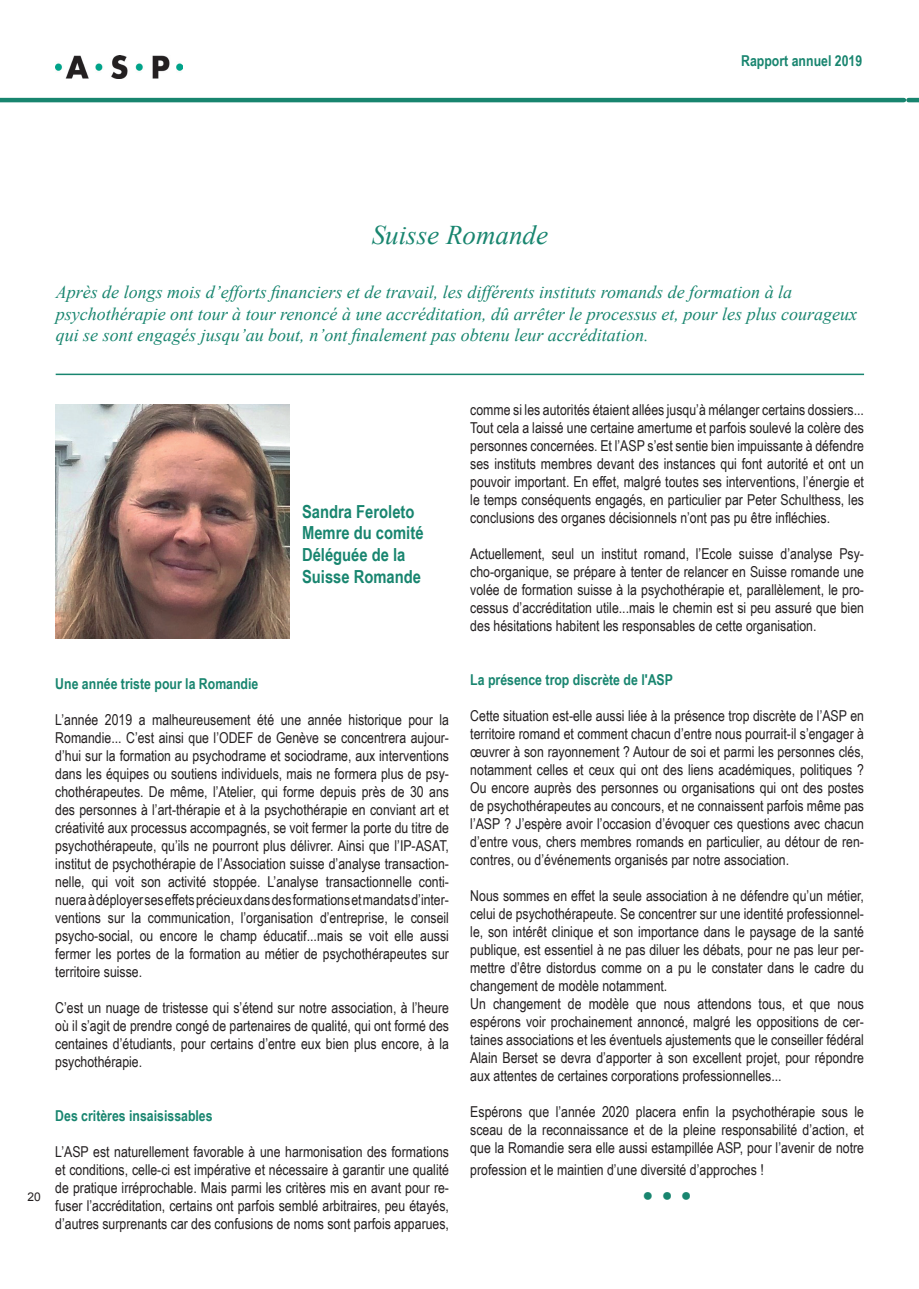
<style>
.page{position:relative;width:919px;height:1289px;background:#fff}
.page>*{position:absolute;margin:0;border:0;box-sizing:border-box;transform-origin:0 0}
.t1{font:italic 27px "Times New Roman";color:#18856f}
.t2{font:italic 18px/21.6px "Times New Roman";color:#18856f}
.t3{font:700 18px/21.6px "Arial Narrow";color:#18856f}
.t4{font:15px/18px "Arial Narrow";color:#231f20;text-align:justify}
.t5{font:700 15px "Arial Narrow";color:#18856f}
.t6{font:12px "Arial";color:#231f20}
</style>
<div class="page">
<img style="left:55px;top:55px;width:128px;height:23px">
<hr style="left:908px;top:98px;width:10px;height:4px;background:#18856f">
<hr style="left:0;top:98px;width:903px;height:4px;background:#18856f">
<img style="left:55px;top:404px;width:234px;height:234px">
<hr style="left:56px;top:373px;width:808px;height:2px;background:#18856f">
<p class="t5" style="left:741px;top:50px;width:122px">Rapport annuel 2019</p>
<h1 class="t1" style="left:371px;top:216px;width:178px">Suisse Romande</h1>
<p class="t2" style="left:56px;top:281px;width:803px">Après de longs mois d’efforts financiers et de travail, les différents instituts romands de formation à la psychothérapie ont tour à tour renoncé à une accréditation, dû arrêter le processus et, pour les plus courageux qui se sont engagés jusqu’au bout, n’ont finalement pas obtenu leur accréditation.</p>
<p class="t3" style="left:302px;top:499px;width:123px">Sandra Feroleto<br>Memre du comité<br>Déléguée de la<br>Suisse Romande</p>
<p class="t6" style="left:27px;top:1188px;width:15px">20</p>
<p class="t5" style="left:55px;top:672px;width:205px">Une année triste pour la Romandie</p>
<p class="t4" style="left:55px;top:710px;width:395px">L’année 2019 a malheureusement été une année historique pour la Romandie... C’est ainsi que l’ODEF de Genève se concentrera aujour&shy;d’hui sur la formation au psychodrame et sociodrame, aux interventions dans les équipes ou soutiens individuels, mais ne formera plus de psy&shy;chothérapeutes. De même, l’Atelier, qui forme depuis près de 30 ans des personnes à l’art-thérapie et à la psychothérapie en conviant art et créativité aux processus accompagnés, se voit fermer la porte du titre de psychothérapeute, qu’ils ne pourront plus délivrer. Ainsi que l’IP-ASAT, institut de psychothérapie de l’Association suisse d’analyse transaction&shy;nelle, qui voit son activité stoppée. L’analyse transactionnelle conti&shy;nuera à déployer ses effets précieux dans des formations et mandats d’inter&shy;ventions sur la communication, l’organisation d’entreprise, le conseil psycho-social, ou encore le champ éducatif...mais se voit elle aussi fermer les portes de la formation au métier de psychothérapeutes sur territoire suisse.</p>
<p class="t4" style="left:55px;top:998px;width:395px">C’est un nuage de tristesse qui s’étend sur notre association, à l’heure où il s’agit de prendre congé de partenaires de qualité, qui ont formé des centaines d’étudiants, pour certains d’entre eux bien plus encore, à la psychothérapie.</p>
<p class="t5" style="left:55px;top:1104px;width:159px">Des critères insaisissables</p>
<p class="t4" style="left:55px;top:1142px;width:395px">L’ASP est naturellement favorable à une harmonisation des formations et conditions, celle-ci est impérative et nécessaire à garantir une qualité de pratique irréprochable. Mais parmi les critères mis en avant pour re&shy;fuser l’accréditation, certains ont parfois semblé arbitraires, peu étayés, d’autres surprenants car des confusions de noms sont parfois apparues,</p>
<p class="t4" style="left:470px;top:400px;width:395px">comme si les autorités étaient allées jusqu’à mélanger certains dossiers...<br>Tout cela a laissé une certaine amertume et parfois soulevé la colère des personnes concernées. Et l’ASP s’est sentie bien impuissante à défendre ses instituts membres devant des instances qui font autorité et ont un pouvoir important. En effet, malgré toutes ses interventions, l’énergie et le temps conséquents engagés, en particulier par Peter Schulthess, les conclusions des organes décisionnels n’ont pas pu être infléchies.</p>
<p class="t4" style="left:470px;top:544px;width:395px">Actuellement, seul un institut romand, l’Ecole suisse d’analyse Psy&shy;cho-organique, se prépare à tenter de relancer en Suisse romande une volée de formation suisse à la psychothérapie et, parallèlement, le pro&shy;cessus d’accréditation utile...mais le chemin est si peu assuré que bien des hésitations habitent les responsables de cette organisation.</p>
<p class="t5" style="left:470px;top:668px;width:204px">La présence trop discrète de l'ASP</p>
<p class="t4" style="left:470px;top:706px;width:395px">Cette situation est-elle aussi liée à la présence trop discrète de l’ASP en territoire romand et comment chacun d’entre nous pourrait-il s’engager à œuvrer à son rayonnement ? Autour de soi et parmi les personnes clés, notamment celles et ceux qui ont des liens académiques, politiques ?<br>Ou encore auprès des personnes ou organisations qui ont des postes de psychothérapeutes au concours, et ne connaissent parfois même pas l’ASP ? J’espère avoir l’occasion d’évoquer ces questions avec chacun d’entre vous, chers membres romands en particulier, au détour de ren&shy;contres, ou d’événements organisés par notre association.</p>
<p class="t4" style="left:470px;top:886px;width:395px;text-align:left">Nous sommes en effet la seule association à ne défendre qu’un métier, celui de psychothérapeute. Se concentrer sur une identité professionnel&shy;le, son intérêt clinique et son importance dans le paysage de la santé publique, est essentiel à ne pas diluer les débats, pour ne pas leur per&shy;mettre d’être distordus comme on a pu le constater dans le cadre du changement de modèle notamment.<br>Un changement de modèle que nous attendons tous, et que nous espérons voir prochainement annoncé, malgré les oppositions de cer&shy;taines associations et les éventuels ajustements que le conseiller fédéral Alain Berset se devra d’apporter à son excellent projet, pour répondre aux attentes de certaines corporations professionnelles...</p>
<p class="t4" style="left:470px;top:1102px;width:395px">Espérons que l’année 2020 placera enfin la psychothérapie sous le sceau de la reconnaissance et de la pleine responsabilité d’action, et que la Romandie sera elle aussi estampillée ASP, pour l’avenir de notre</p>
<p class="t4" style="left:470px;top:1160px;width:295px">profession et le maintien d’une diversité d’approches !</p>
<p class="t3" style="left:642px;top:1183px;width:51px">● ● ●</p>
</div>
